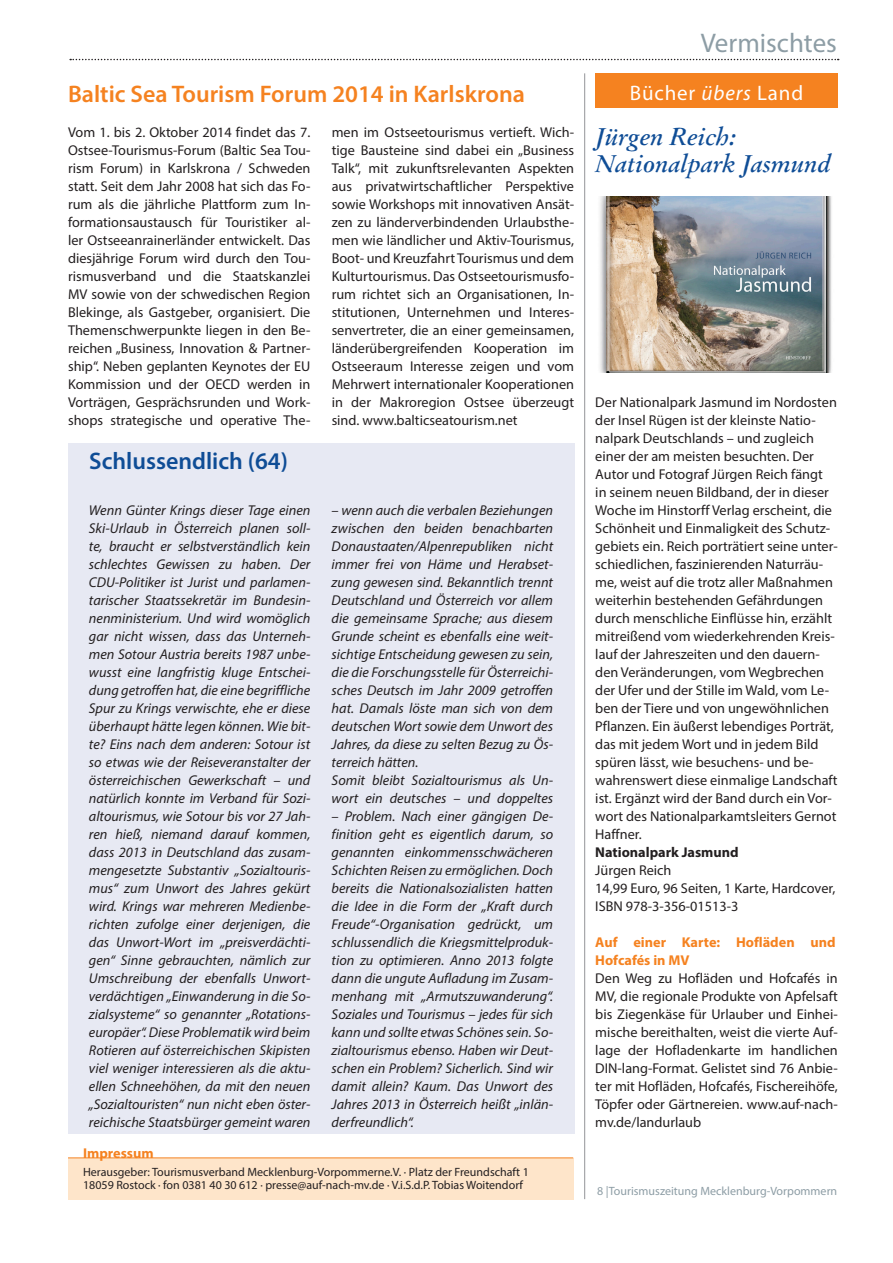
<style>
.page{position:relative;width:893px;height:1263px;background:#fff}
.page>*{position:absolute;margin:0;border:0;box-sizing:border-box;transform-origin:0 0}
.Rubrik_links{font:27px "Myriad Pro";color:#8d9da5}
.Headline_3{font:600 24px "Myriad Pro";color:#f58220}
.Headline_3-2{font:italic 700 24px/27px "Garamond Rough";color:#0f4d96}
.Headline_3-3{font:600 24px "Myriad Pro";color:#0f4d96}
.Headline_Kasten{font:21px "Myriad Pro";letter-spacing:.04em;color:#fff}
.Fließtext{font:14.25px/18px "Myriad Pro";color:#231f20;text-align:justify}
.Fließtext-2{font:italic 14.25px/18px "Myriad Pro";color:#231f20;text-align:justify}
.Fließtext-3{font:700 14.25px/18px "Myriad Pro";color:#f58220}
.Fließtext-4{font:700 14.25px "Myriad Pro";color:#231f20}
.t1{font:12px/13.5px "Myriad Pro";color:#231f20}
.Rubrik_links-2{font:12px "Myriad Pro";color:#8d9da5}
.s1{font-style:italic}
</style>
<div class="page">
<div style="left:68px;top:443px;width:506px;height:690px;background:#e7e9f3"></div>
<hr style="left:584px;top:73px;width:1px;height:1126px;background:#939598">
<div style="left:68px;top:1158px;width:506px;height:41px;background:#fee5ca"></div>
<hr style="left:68px;top:1157px;width:505px;height:1px;background:#f58220">
<div style="left:595px;top:73px;width:243px;height:34px;background:#f58220"></div>
<img style="left:600px;top:196px;width:232px;height:176px">
<svg style="left:70px;top:59px;width:769px;height:1px"></svg>
<p class="Headline_3" style="left:68px;top:79px;width:458px">Baltic Sea Tourism Forum 2014 in Karlskrona</p>
<p class="Fließtext" style="left:332px;top:123px;width:244px">men im Ostseetourismus vertieft. Wich&shy;tige Bausteine sind dabei ein „Business Talk“, mit zukunftsrelevanten Aspekten aus privatwirtschaftlicher Perspektive sowie Workshops mit innovativen Ansät&shy;zen zu länderverbindenden Urlaubsthe&shy;men wie ländlicher und Aktiv-Tourismus, Boot- und Kreuzfahrt Tourismus und dem Kulturtourismus. Das Ostseetourismusfo&shy;rum richtet sich an Organisationen, In&shy;stitutionen, Unternehmen und Interes&shy;senvertreter, die an einer gemeinsamen, länderübergreifenden Kooperation im Ostseeraum Interesse zeigen und vom Mehrwert internationaler Kooperationen in der Makroregion Ostsee überzeugt sind. www.balticseatourism.net</p>
<p class="Fließtext" style="left:68px;top:123px;width:244px">Vom 1. bis 2. Oktober 2014 findet das 7.<br>Ostsee-Tourismus-Forum (Baltic Sea Tou&shy;rism Forum) in Karlskrona / Schweden statt. Seit dem Jahr 2008 hat sich das Fo&shy;rum als die jährliche Plattform zum In&shy;formationsaustausch für Touristiker al&shy;ler Ostseeanrainerländer entwickelt. Das diesjährige Forum wird durch den Tou&shy;rismusverband und die Staatskanzlei MV sowie von der schwedischen Region Blekinge, als Gastgeber, organisiert. Die Themenschwerpunkte liegen in den Be&shy;reichen „Business, Innovation &amp; Partner&shy;ship“. Neben geplanten Keynotes der EU Kommission und der OECD werden in Vorträgen, Gesprächsrunden und Work&shy;shops strategische und operative The-</p>
<p class="Headline_3-3" style="left:89px;top:445px;width:200px">Schlussendlich (64)</p>
<p class="Fließtext-2" style="left:89px;top:501px;width:223px">Wenn Günter Krings dieser Tage einen Ski-Urlaub in Österreich planen soll&shy;te, braucht er selbstverständlich kein schlechtes Gewissen zu haben. Der CDU-Politiker ist Jurist und parlamen&shy;tarischer Staatssekretär im Bundesin&shy;nenministerium. Und wird womöglich gar nicht wissen, dass das Unterneh&shy;men Sotour Austria bereits 1987 unbe&shy;wusst eine langfristig kluge Entschei&shy;dung getroffen hat, die eine begriffliche Spur zu Krings verwischte, ehe er diese überhaupt hätte legen können. Wie bit&shy;te? Eins nach dem anderen: Sotour ist so etwas wie der Reiseveranstalter der österreichischen Gewerkschaft – und natürlich konnte im Verband für Sozi&shy;altourismus, wie Sotour bis vor 27 Jah&shy;ren hieß, niemand darauf kommen, dass 2013 in Deutschland das zusam&shy;mengesetzte Substantiv „Sozialtouris&shy;mus“ zum Unwort des Jahres gekürt wird. Krings war mehreren Medienbe&shy;richten zufolge einer derjenigen, die das Unwort-Wort im „preisverdächti&shy;gen“ Sinne gebrauchten, nämlich zur Umschreibung der ebenfalls Unwort&shy;verdächtigen „Einwanderung in die So&shy;zialsysteme“ so genannter „Rotations&shy;europäer“. Diese Problematik wird beim Rotieren auf österreichischen Skipisten viel weniger interessieren als die aktu&shy;ellen Schneehöhen, da mit den neuen „Sozialtouristen“ nun nicht eben öster&shy;reichische Staatsbürger gemeint waren</p>
<p class="Fließtext-2" style="left:332px;top:501px;width:223px">– wenn auch die verbalen Beziehungen zwischen den beiden benachbarten Donaustaaten/Alpenrepubliken nicht immer frei von Häme und Herabset&shy;zung gewesen sind. Bekanntlich trennt Deutschland und Österreich vor allem die gemeinsame Sprache; aus diesem Grunde scheint es ebenfalls eine weit&shy;sichtige Entscheidung gewesen zu sein, die die Forschungsstelle für Österreichi&shy;sches Deutsch im Jahr 2009 getroffen hat. Damals löste man sich von dem deutschen Wort sowie dem Unwort des Jahres, da diese zu selten Bezug zu Ös&shy;terreich hätten.</p>
<p class="Fließtext-2" style="left:332px;top:771px;width:223px">Somit bleibt Sozialtourismus als Un&shy;wort ein deutsches – und doppeltes</p>
<p class="Fließtext-2" style="left:332px;top:807px;width:223px">– Problem. Nach einer gängigen De&shy;finition geht es eigentlich darum, so genannten einkommensschwächeren Schichten Reisen zu ermöglichen. Doch bereits die Nationalsozialisten hatten die Idee in die Form der „Kraft durch Freude“-Organisation gedrückt, um schlussendlich die Kriegsmittelproduk&shy;tion zu optimieren. Anno 2013 folgte dann die ungute Aufladung im Zusam&shy;menhang mit „Armutszuwanderung“.<br>Soziales und Tourismus – jedes für sich kann und sollte etwas Schönes sein. So&shy;zialtourismus ebenso. Haben wir Deut&shy;schen ein Problem? Sicherlich. Sind wir damit allein? Kaum. Das Unwort des Jahres 2013 in Österreich heißt „inlän&shy;derfreundlich“.</p>
<p class="Fließtext-3" style="left:83px;top:1143px;width:72px">Impressum</p>
<p class="t1" style="left:83px;top:1164px;width:447px">Herausgeber: Tourismusverband Mecklenburg-Vorpommerne.V. · Platz der Freundschaft 1<br>18059 Rostock · fon 0381 40 30 612 · presse@auf-nach-mv.de · V.i.S.d.P. Tobias Woitendorf</p>
<p class="Rubrik_links" style="left:701px;top:26px;width:138px">Vermischtes</p>
<p class="Headline_Kasten" style="left:630px;top:80px;width:175px">Bücher <span class="s1">übers</span> Land</p>
<p class="Headline_3-2" style="left:595px;top:123px;width:237px">Jürgen Reich:<br>Nationalpark Jasmund</p>
<p class="Fließtext" style="left:595px;top:393px;width:244px;text-align:left">Der Nationalpark Jasmund im Nordosten der Insel Rügen ist der kleinste Natio&shy;nalpark Deutschlands – und zugleich einer der am meisten besuchten. Der Autor und Fotograf Jürgen Reich fängt<br>in seinem neuen Bildband, der in dieser Woche im Hinstorff Verlag erscheint, die Schönheit und Einmaligkeit des Schutz&shy;gebiets ein. Reich porträtiert seine unter&shy;schiedlichen, faszinierenden Naturräu&shy;me, weist auf die trotz aller Maßnahmen weiterhin bestehenden Gefährdungen durch menschliche Einflüsse hin, erzählt mitreißend vom wiederkehrenden Kreis&shy;lauf der Jahreszeiten und den dauern&shy;den Veränderungen, vom Wegbrechen der Ufer und der Stille im Wald, vom Le&shy;ben der Tiere und von ungewöhnlichen Pflanzen. Ein äußerst lebendiges Porträt, das mit jedem Wort und in jedem Bild spüren lässt, wie besuchens- und be&shy;wahrenswert diese einmalige Landschaft ist. Ergänzt wird der Band durch ein Vor&shy;wort des Nationalparkamtsleiters Gernot Haffner.</p>
<p class="Fließtext-4" style="left:595px;top:843px;width:145px">Nationalpark Jasmund</p>
<p class="Fließtext" style="left:595px;top:861px;width:78px">Jürgen Reich</p>
<p class="Fließtext" style="left:595px;top:879px;width:241px">14,99 Euro, 96 Seiten, 1 Karte, Hardcover,</p>
<p class="Fließtext" style="left:595px;top:897px;width:145px">ISBN 978-3-356-01513-3</p>
<p class="Fließtext-3" style="left:595px;top:933px;width:242px">Auf einer Karte: Hofläden und<br>Hofcafés in MV</p>
<p class="Fließtext" style="left:595px;top:969px;width:244px">Den Weg zu Hofläden und Hofcafés in MV, die regionale Produkte von Apfelsaft bis Ziegenkäse für Urlauber und Einhei&shy;mische bereithalten, weist die vierte Auf&shy;lage der Hofladenkarte im handlichen DIN-lang-Format. Gelistet sind 76 Anbie&shy;ter mit Hofläden, Hofcafés, Fischereihöfe, Töpfer oder Gärtnereien. www.auf-nach&shy;mv.de/landurlaub</p>
<p class="Rubrik_links-2" style="left:597px;top:1184px;width:242px">8 |Tourismuszeitung Mecklenburg-Vorpommern</p>
</div>
